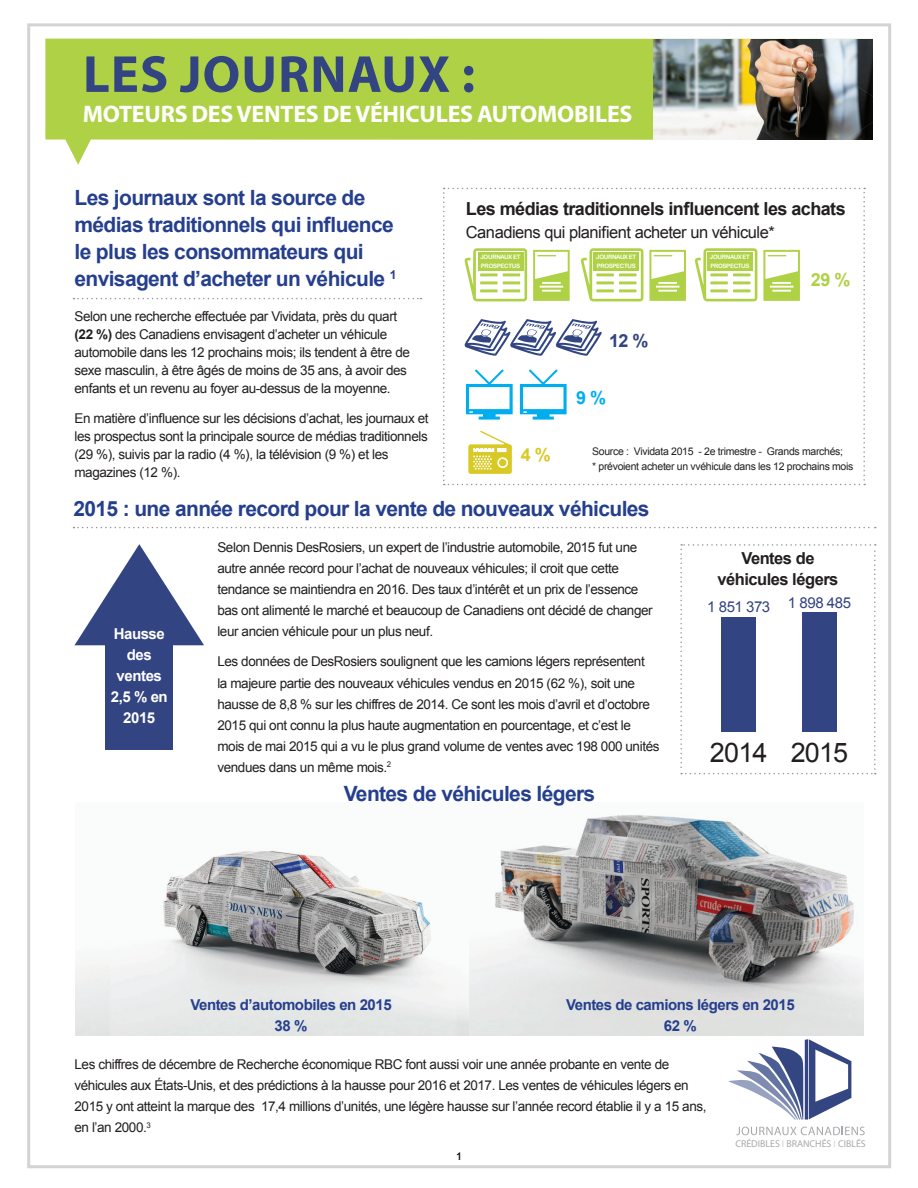
<style>
.page{position:relative;width:918px;height:1188px;background:#fff}
.page>*{position:absolute;margin:0;border:0;box-sizing:border-box;transform-origin:0 0}
.t1{font:700 52.5px "Myriad Pro";letter-spacing:.02em;color:#324481}
.t2{font:27px "Arial";letter-spacing:-.03em;color:#231f20}
.t3{font:700 24px "Myriad Pro";letter-spacing:-.01em;color:#fff}
.t4{font:700 21px/27px "Arial";letter-spacing:-.03em;color:#253f8e}
.t5{font:700 18px "Arial";letter-spacing:-.03em;color:#231f20}
.t6{font:700 18px "Arial";color:#324481}
.t7{font:700 18px "Arial";color:#aed145}
.t8{font:700 18px "Arial";color:#00aeef}
.t9{font:700 18px "Arial";color:#d9c924}
.t10{font:16.5px "Arial";letter-spacing:-.03em;color:#231f20}
.t11{font:700 16.5px/21px "Arial";letter-spacing:-.03em;color:#231f20;text-align:center}
.t12{font:700 15px/21px "Arial";letter-spacing:-.03em;color:#253f8e;text-align:center}
.t13{font:700 15px/21px "Arial";letter-spacing:-.03em;color:#fff;text-align:center}
.t14{font:15px "Arial";letter-spacing:-.03em;color:#324481}
.t15{font:13.5px/21px "Arial";letter-spacing:-.03em;color:#231f20}
.t16{font:10.5px/15px "Arial";letter-spacing:-.03em;color:#231f20}
.t17{font:9.9px "Myriad Pro";color:#a8a9ad}
.t18{font:6px/9px "Arial Rounded MT Bold";letter-spacing:-.05em;color:#fff}
.s1{font-weight:700}
.s2{color:#d1d2d4}
</style>
<div class="page">
<svg style="left:728px;top:1039px;width:123px;height:81px"></svg>
<svg style="left:736px;top:1127px;width:129px;height:8px"></svg>
<svg style="left:45px;top:39px;width:608px;height:126px;fill:#aed145"></svg>
<img style="left:653px;top:39px;width:220px;height:101px">
<div style="left:106px;top:628px;width:67px;height:122px;background:#324481"></div>
<svg style="left:74px;top:544px;width:130px;height:101px"></svg>
<img style="left:75px;top:815px;width:789px;height:221px">
<svg style="left:680px;top:544px;width:196px;height:230px"></svg>
<svg style="left:443px;top:188px;width:422px;height:297px"></svg>
<svg style="left:73px;top:527px;width:803px;height:1px"></svg>
<svg style="left:73px;top:298px;width:348px;height:1px"></svg>
<div style="left:478px;top:253px;width:45px;height:18px;background:#aed145"></div>
<div style="left:593px;top:253px;width:46px;height:18px;background:#aed145"></div>
<div style="left:707px;top:253px;width:46px;height:18px;background:#aed145"></div>
<h1 class="t1" style="left:83px;top:40px;width:394px">LES JOURNAUX :</h1>
<h3 class="t3" style="left:83px;top:98px;width:551px">MOTEURS DES VENTES DE VÉHICULES AUTOMOBILES</h3>
<h3 class="t4" style="left:74px;top:185px;width:324px">Les journaux sont la source de médias traditionnels qui influence le plus les consommateurs qui envisagent d’acheter un véhicule <sup>1</sup></h3>
<p class="t15" style="left:74px;top:308px;width:337px;line-height:18px">Selon une recherche effectuée par Vividata, près du quart <span class="s1">(22 %)</span> des Canadiens envisagent d’acheter un véhicule automobile dans les 12 prochains mois; ils tendent à être de sexe masculin, à être âgés de moins de 35 ans, à avoir des enfants et un revenu au foyer au-dessus de la moyenne.</p>
<p class="t15" style="left:74px;top:410px;width:356px;line-height:18px">En matière d’influence sur les décisions d’achat, les journaux et les prospectus sont la principale source de médias traditionnels (29 %), suivis par la radio (4 %), la télévision (9 %) et les magazines (12 %).</p>
<h3 class="t5" style="left:466px;top:197px;width:381px">Les médias traditionnels influencent les achats</h3>
<p class="t10" style="left:466px;top:221px;width:310px">Canadiens qui planifient acheter un véhicule*</p>
<p class="t18" style="left:480px;top:252px;width:42px">JOURNAUX ET<br>PROSPECTUS</p>
<p class="t18" style="left:596px;top:252px;width:42px">JOURNAUX ET<br>PROSPECTUS</p>
<p class="t18" style="left:710px;top:252px;width:42px">JOURNAUX ET<br>PROSPECTUS</p>
<h3 class="t6" style="left:609px;top:328px;width:41px">12 %</h3>
<h3 class="t8" style="left:576px;top:386px;width:31px">9 %</h3>
<h3 class="t7" style="left:811px;top:267px;width:41px">29 %</h3>
<h3 class="t9" style="left:521px;top:443px;width:31px">4 %</h3>
<p class="t16" style="left:592px;top:444px;width:263px">Source : Vividata 2015 - 2e trimestre - Grands marchés;<br>* prévoient acheter un vvéhicule dans les 12 prochains mois</p>
<h3 class="t4" style="left:73px;top:496px;width:578px">2015 : une année record pour la vente de nouveaux véhicules</h3>
<p class="t13" style="left:111px;top:624px;width:58px">Hausse des ventes<br>2,5 % en<br>2015</p>
<p class="t15" style="left:217px;top:537px;width:437px">Selon Dennis DesRosiers, un expert de l’industrie automobile, 2015 fut une autre année record pour l’achat de nouveaux véhicules; il croit que cette tendance se maintiendra en 2016. Des taux d’intérêt et un prix de l’essence bas ont alimenté le marché et beaucoup de Canadiens ont décidé de changer leur ancien véhicule pour un plus neuf.</p>
<p class="t15" style="left:217px;top:651px;width:444px">Les données de DesRosiers soulignent que les camions légers représentent<br>la majeure partie des nouveaux véhicules vendus en 2015 (62 %), soit une hausse de 8,8 % sur les chiffres de 2014. Ce sont les mois d’avril et d’octobre 2015 qui ont connu la plus haute augmentation en pourcentage, et c’est le mois de mai 2015 qui a vu le plus grand volume de ventes avec 198 000 unités vendues dans un même mois.<sup>2</sup></p>
<h3 class="t4" style="left:344px;top:780px;width:253px">Ventes de véhicules légers</h3>
<p class="t11" style="left:717px;top:548px;width:122px">Ventes de véhicules légers</p>
<p class="t14" style="left:707px;top:595px;width:145px">1 851 373 1 898 485</p>
<h2 class="t2" style="left:710px;top:735px;width:140px">2014 2015</h2>
<p class="t12" style="left:190px;top:995px;width:203px">Ventes d’automobiles en 2015<br>38 %</p>
<p class="t12" style="left:566px;top:995px;width:230px">Ventes de camions légers en 2015<br>62 %</p>
<p class="t15" style="left:74px;top:1054px;width:634px">Les chiffres de décembre de Recherche économique RBC font aussi voir une année probante en vente de véhicules aux États-Unis, et des prédictions à la hausse pour 2016 et 2017. Les ventes de véhicules légers en 2015 y ont atteint la marque des 17,4 millions d’unités, une légère hausse sur l’année record établie il y a 15 ans, en l’an 2000.<sup>3</sup></p>
<p class="t16" style="left:456px;top:1149px;width:7px">1</p>
<p class="t17" style="left:735px;top:1138px;width:132px">CRÉDIBLES <span class="s2">Ι</span> BRANCHÉS <span class="s2">Ι</span> CIBLÉS</p>
</div>
